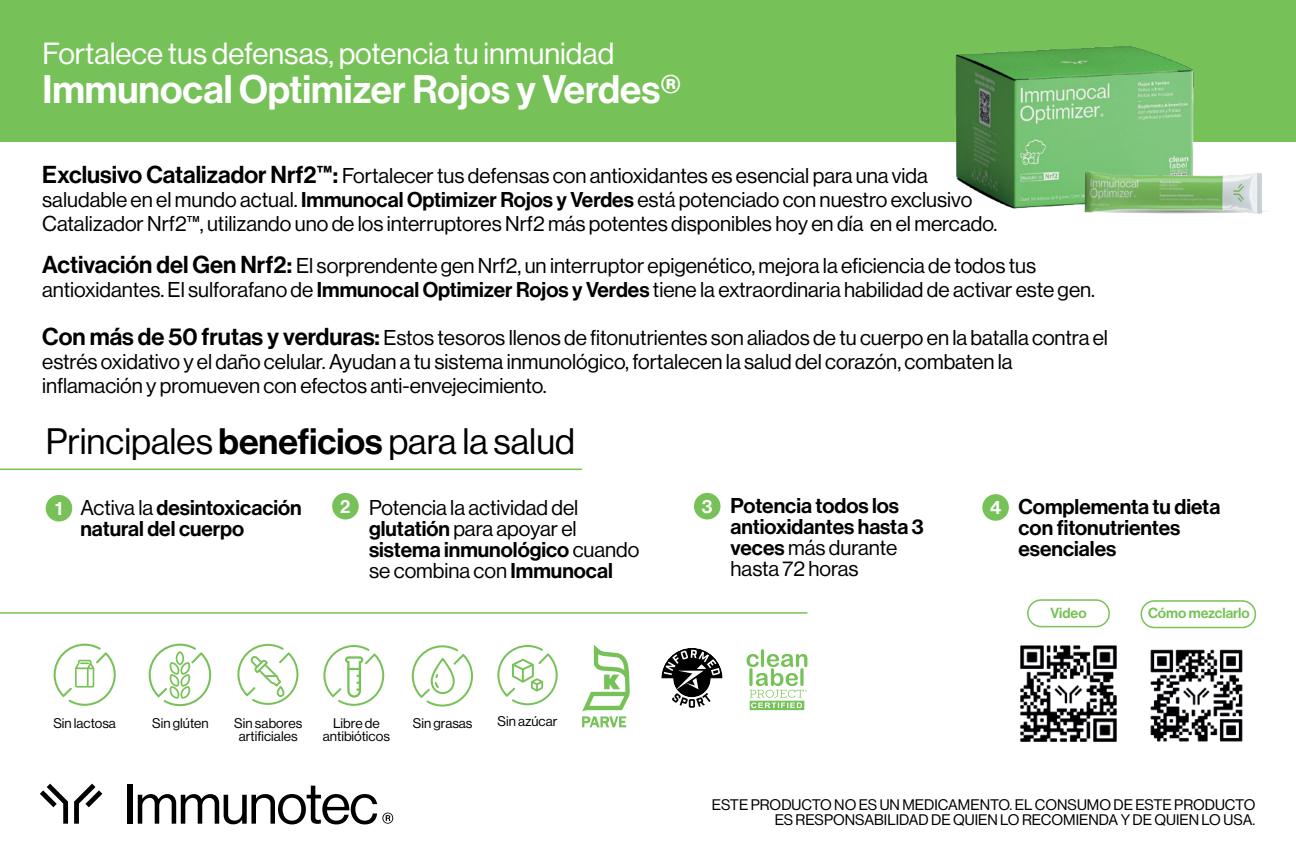
<style>
.page{position:relative;width:1296px;height:864px;background:#fff}
.page>*{position:absolute;margin:0;border:0;box-sizing:border-box;transform-origin:0 0}
.t1{font:500 39px "Haas Grot Disp 65";color:#fff}
.t2{font:36px "Haas Grot Disp 55 Roman";color:#000001}
.t3{font:30px "Haas Grot Disp 55 Roman";color:#fff}
.t4{font:21px/24px "Haas Grot Disp 55 Roman";color:#000001}
.t5{font:500 21px/21px "Haas Grot Disp 65";color:#000001}
.t6{font:500 18.9px "Haas Grot Disp 65";color:#fff}
.t7{font:15px/15px "Haas Grot Disp 55 Roman";color:#000001;text-align:right}
.t8{font:500 14.4px "Haas Grot Disp 65";color:#77c258}
.t9{font:13.8px/13.2px "Haas Grot Disp 55 Roman";color:#000001;text-align:center}
.s1{font-family:"Haas Grot Disp 65";font-weight:500;font-size:24px}
.s2{font-family:"Haas Grot Disp 65";font-weight:500}
.s3{font-family:"Haas Grot Disp 55 Roman";font-weight:400}
</style>
<div class="page">
<div style="left:0;top:0;width:1296px;height:141px;background:#77c258"></div>
<div style="left:127px;top:784px;width:5px;height:40px;background:#000001"></div>
<svg style="left:138px;top:786px;width:255px;height:38px"></svg>
<svg style="left:40px;top:784px;width:28px;height:40px"></svg>
<svg style="left:74px;top:784px;width:28px;height:40px"></svg>
<div style="left:46px;top:495px;width:26px;height:27px;background:#77c258;border-radius:50%"></div>
<div style="left:332px;top:493px;width:27px;height:27px;background:#77c258;border-radius:50%"></div>
<div style="left:694px;top:493px;width:27px;height:27px;background:#77c258;border-radius:50%"></div>
<div style="left:982px;top:494px;width:27px;height:27px;background:#77c258;border-radius:50%"></div>
<hr style="left:0;top:612px;width:807px;height:2px;background:#77c258">
<img style="left:1020px;top:645px;width:97px;height:97px">
<div style="left:1027px;top:599px;width:83px;height:28px;border:2px solid #78c258;border-radius:13px"></div>
<div style="left:1141px;top:600px;width:115px;height:28px;border:2px solid #78c258;border-radius:13px"></div>
<img style="left:941px;top:46px;width:264px;height:163px">
<img style="left:1060px;top:155px;width:201px;height:59px">
<hr style="left:0;top:469px;width:582px;height:1px;background:#77c258">
<svg style="left:661px;top:648px;width:62px;height:60px"></svg>
<svg style="left:747px;top:649px;width:60px;height:61px"></svg>
<svg style="left:582px;top:645px;width:48px;height:83px"></svg>
<svg style="left:149px;top:644px;width:62px;height:62px"></svg>
<svg style="left:497px;top:645px;width:61px;height:60px"></svg>
<svg style="left:412px;top:645px;width:61px;height:62px"></svg>
<svg style="left:237px;top:644px;width:61px;height:61px"></svg>
<svg style="left:323px;top:645px;width:61px;height:61px"></svg>
<svg style="left:54px;top:644px;width:62px;height:62px"></svg>
<img style="left:1150px;top:649px;width:93px;height:93px">
<h3 class="t3" style="left:42px;top:37px;width:574px">Fortalece tus defensas, potencia tu inmunidad</h3>
<h1 class="t1" style="left:42px;top:67px;width:640px">Immunocal Optimizer Rojos y Verdes®</h1>
<p class="t4" style="left:42px;top:164px;width:957px"><span class="s1">Exclusivo Catalizador Nrf2™:</span> Fortalecer tus defensas con antioxidantes es esencial para una vida saludable en el mundo actual. <span class="s2">Immunocal Optimizer Rojos y Verdes</span> está potenciado con nuestro exclusivo<br>Catalizador Nrf2™, utilizando uno de los interruptores Nrf2 más potentes disponibles hoy en día en el mercado.</p>
<p class="t4" style="left:42px;top:254px;width:1055px"><span class="s1">Activación del Gen Nrf2:</span> El sorprendente gen Nrf2, un interruptor epigenético, mejora la eficiencia de todos tus antioxidantes. El sulforafano de <span class="s2">Immunocal Optimizer Rojos y Verdes</span> tiene la extraordinaria habilidad de activar este gen.</p>
<p class="t4" style="left:42px;top:326px;width:1067px"><span class="s1">Con más de 50 frutas y verduras:</span> Estos tesoros llenos de fitonutrientes son aliados de tu cuerpo en la batalla contra el estrés oxidativo y el daño celular. Ayudan a tu sistema inmunológico, fortalecen la salud del corazón, combaten la inflamación y promueven con efectos anti-envejecimiento.</p>
<h2 class="t2" style="left:46px;top:421px;width:531px">Principales <span class="s2">beneficios</span> para la salud</h2>
<p class="t6" style="left:702px;top:495px;width:12px">3</p>
<p class="t5" style="left:1019px;top:496px;width:203px">Complementa tu dieta con fitonutrientes esenciales</p>
<p class="t6" style="left:340px;top:495px;width:12px">2</p>
<p class="t5" style="left:731px;top:496px;width:195px">Potencia todos los antioxidantes hasta 3</p>
<p class="t4" style="left:731px;top:538px;width:168px;line-height:21px"><span class="s2">veces</span> más durante hasta 72 horas</p>
<p class="t6" style="left:55px;top:497px;width:9px">1</p>
<p class="t4" style="left:369px;top:497px;width:211px;line-height:21px">Potencia la actividad del <span class="s2">glutatión</span> para apoyar el</p>
<p class="t5" style="left:369px;top:539px;width:272px">sistema inmunológico <span class="s3">cuando</span></p>
<p class="t4" style="left:369px;top:559px;width:245px">se combina con <span class="s2">Immunocal</span></p>
<p class="t5" style="left:80px;top:498px;width:223px"><span class="s3">Activa la</span> desintoxicación natural del cuerpo</p>
<p class="t6" style="left:990px;top:496px;width:13px">4</p>
<p class="t9" style="left:53px;top:716px;width:64px">Sin lactosa</p>
<p class="t9" style="left:152px;top:716px;width:58px">Sin glúten</p>
<p class="t9" style="left:234px;top:716px;width:70px">Sin sabores</p>
<p class="t9" style="left:498px;top:715px;width:61px">Sin azúcar</p>
<p class="t9" style="left:239px;top:730px;width:60px">artificiales</p>
<p class="t9" style="left:323px;top:716px;width:69px">Libre de antibióticos</p>
<p class="t9" style="left:413px;top:716px;width:61px">Sin grasas</p>
<p class="t8" style="left:1050px;top:604px;width:38px">Video</p>
<p class="t8" style="left:1148px;top:605px;width:103px">Cómo mezclarlo</p>
<p class="t7" style="left:712px;top:797px;width:545px">ESTE PRODUCTO NO ES UN MEDICAMENTO. EL CONSUMO DE ESTE PRODUCTO<br>ES RESPONSABILIDAD DE QUIEN LO RECOMIENDA Y DE QUIEN LO USA.</p>
</div>
